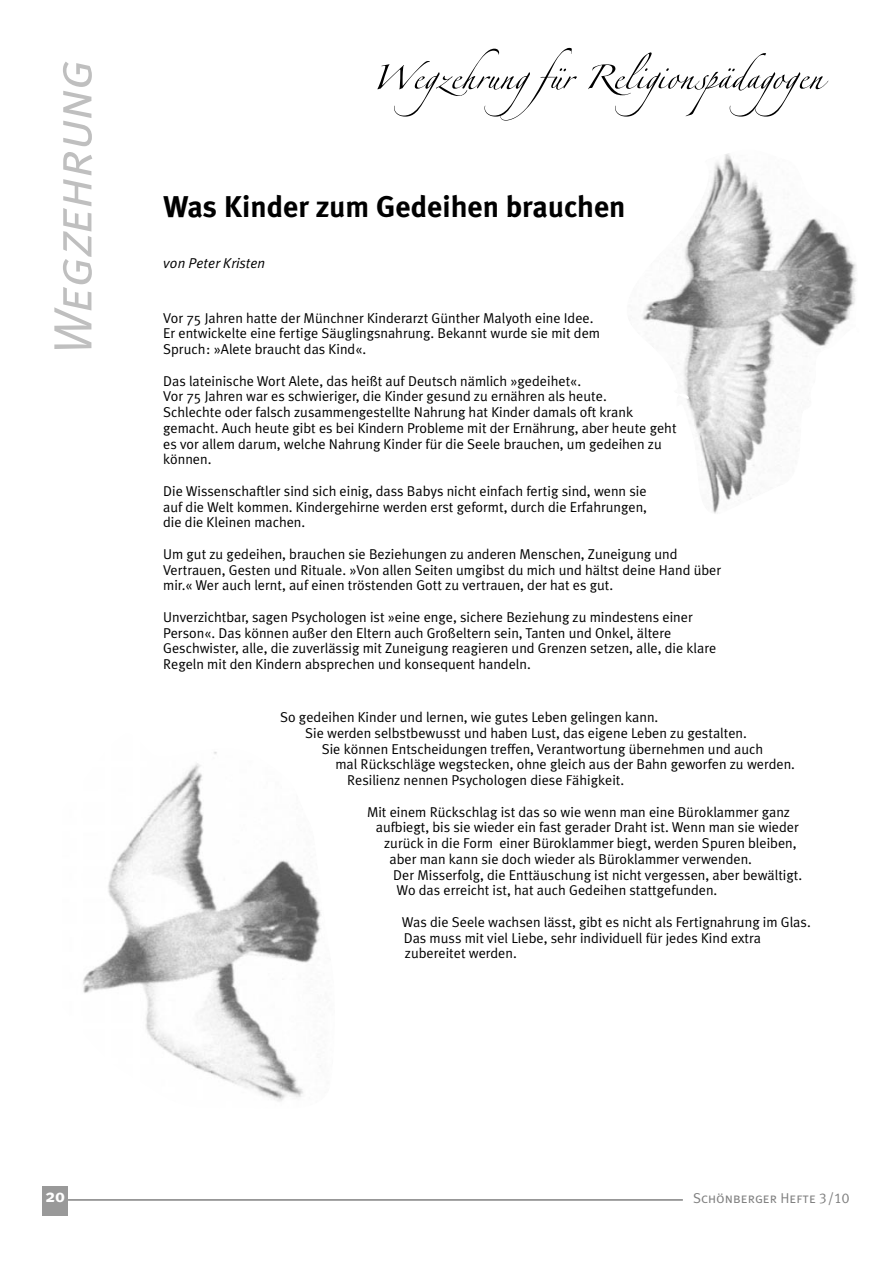
<style>
.page{position:relative;width:893px;height:1263px;background:#fff}
.page>*{position:absolute;margin:0;border:0;box-sizing:border-box;transform-origin:0 0}
.t1{font:54px "Linotype Zapfino One";color:#000}
.t2{font:italic 54px "Meta Plus Normal Caps";color:#bfbfbf}
.t3{font:700 30px "Meta Plus";color:#000}
.t4{font:700 18px "Meta Plus";color:#fff}
.t5{font:14.25px/15.8px "Meta Plus Normal";color:#000}
.t6{font:14.25px "Meta Plus Normal Caps";color:#808080}
.t7{font:italic 14.25px "Meta Plus Normal";color:#000}
</style>
<div class="page">
<img style="left:83px;top:752px;width:220px;height:350px">
<img style="left:642px;top:153px;width:215px;height:361px">
<div style="left:162px;top:192px;width:491px;height:42px;background:#fff"></div>
<svg style="left:252px;top:752px;width:69px;height:281px"></svg>
<div style="left:43px;top:1186px;width:25px;height:29px;background:#999"></div>
<hr style="left:68px;top:1199px;width:614px;height:2px;background:#808080">
<h1 class="t2" style="left:41px;top:356px;width:297px;rotate:-90deg">Wegzehrung</h1>
<h1 class="t1" style="left:373px;top:38px;width:458px">Wegzehrungfür Religionspädagogen</h1>
<h2 class="t3" style="left:163px;top:195px;width:464px">Was Kinder zum Gedeihen brauchen</h2>
<p class="t7" style="left:163px;top:257px;width:104px">von Peter Kristen</p>
<p class="t5" style="left:163px;top:311px;width:438px">Vor 75 Jahren hatte der Münchner Kinderarzt Günther Malyoth eine Idee.<br>Er entwickelte eine fertige Säuglingsnahrung. Bekannt wurde sie mit dem<br>Spruch: »Alete braucht das Kind«.</p>
<p class="t5" style="left:163px;top:374px;width:515px">Das lateinische Wort Alete, das heißt auf Deutsch nämlich »gedeihet«.<br>Vor 75 Jahren war es schwieriger, die Kinder gesund zu ernähren als heute.<br>Schlechte oder falsch zusammengestellte Nahrung hat Kinder damals oft krank gemacht. Auch heute gibt es bei Kindern Probleme mit der Ernährung, aber heute geht es vor allem darum, welche Nahrung Kinder für die Seele brauchen, um gedeihen zu können.</p>
<p class="t5" style="left:163px;top:484px;width:485px;text-align:justify">Die Wissenschaftler sind sich einig, dass Babys nicht einfach fertig sind, wenn sie auf die Welt kommen. Kindergehirne werden erst geformt, durch die Erfahrungen, die die Kleinen machen.</p>
<p class="t5" style="left:163px;top:547px;width:559px">Um gut zu gedeihen, brauchen sie Beziehungen zu anderen Menschen, Zuneigung und<br>Vertrauen, Gesten und Rituale. »Von allen Seiten umgibst du mich und hältst deine Hand über mir.« Wer auch lernt, auf einen tröstenden Gott zu vertrauen, der hat es gut.</p>
<p class="t5" style="left:163px;top:610px;width:554px">Unverzichtbar, sagen Psychologen ist »eine enge, sichere Beziehung zu mindestens einer Person«. Das können außer den Eltern auch Großeltern sein, Tanten und Onkel, ältere Geschwister, alle, die zuverlässig mit Zuneigung reagieren und Grenzen setzen, alle, die klare Regeln mit den Kindern absprechen und konsequent handeln.</p>
<p class="t5" style="left:280px;top:710px;width:380px">So gedeihen Kinder und lernen, wie gutes Leben gelingen kann.</p>
<p class="t5" style="left:305px;top:726px;width:443px">Sie werden selbstbewusst und haben Lust, das eigene Leben zu gestalten.</p>
<p class="t5" style="left:322px;top:742px;width:443px">Sie können Entscheidungen treffen, Verantwortung übernehmen und auch</p>
<p class="t5" style="left:335px;top:758px;width:461px">mal Rückschläge wegstecken, ohne gleich aus der Bahn geworfen zu werden.</p>
<p class="t5" style="left:347px;top:773px;width:278px">Resilienz nennen Psychologen diese Fähigkeit.</p>
<p class="t5" style="left:367px;top:805px;width:424px">Mit einem Rückschlag ist das so wie wenn man eine Büroklammer ganz</p>
<p class="t5" style="left:376px;top:821px;width:424px">aufbiegt, bis sie wieder ein fast gerader Draht ist. Wenn man sie wieder</p>
<p class="t5" style="left:384px;top:836px;width:414px">zurück in die Form einer Büroklammer biegt, werden Spuren bleiben,</p>
<p class="t5" style="left:389px;top:852px;width:364px">aber man kann sie doch wieder als Büroklammer verwenden.</p>
<p class="t5" style="left:393px;top:868px;width:410px">Der Misserfolg, die Enttäuschung ist nicht vergessen, aber bewältigt.</p>
<p class="t5" style="left:396px;top:884px;width:322px">Wo das erreicht ist, hat auch Gedeihen stattgefunden.</p>
<p class="t5" style="left:401px;top:915px;width:410px">Was die Seele wachsen lässt, gibt es nicht als Fertignahrung im Glas.<br>Das muss mit viel Liebe, sehr individuell für jedes Kind extra zubereitet werden.</p>
<p class="t4" style="left:45px;top:1188px;width:21px">20</p>
<p class="t6" style="left:693px;top:1190px;width:157px">Schönberger Hefte 3/10</p>
</div>
